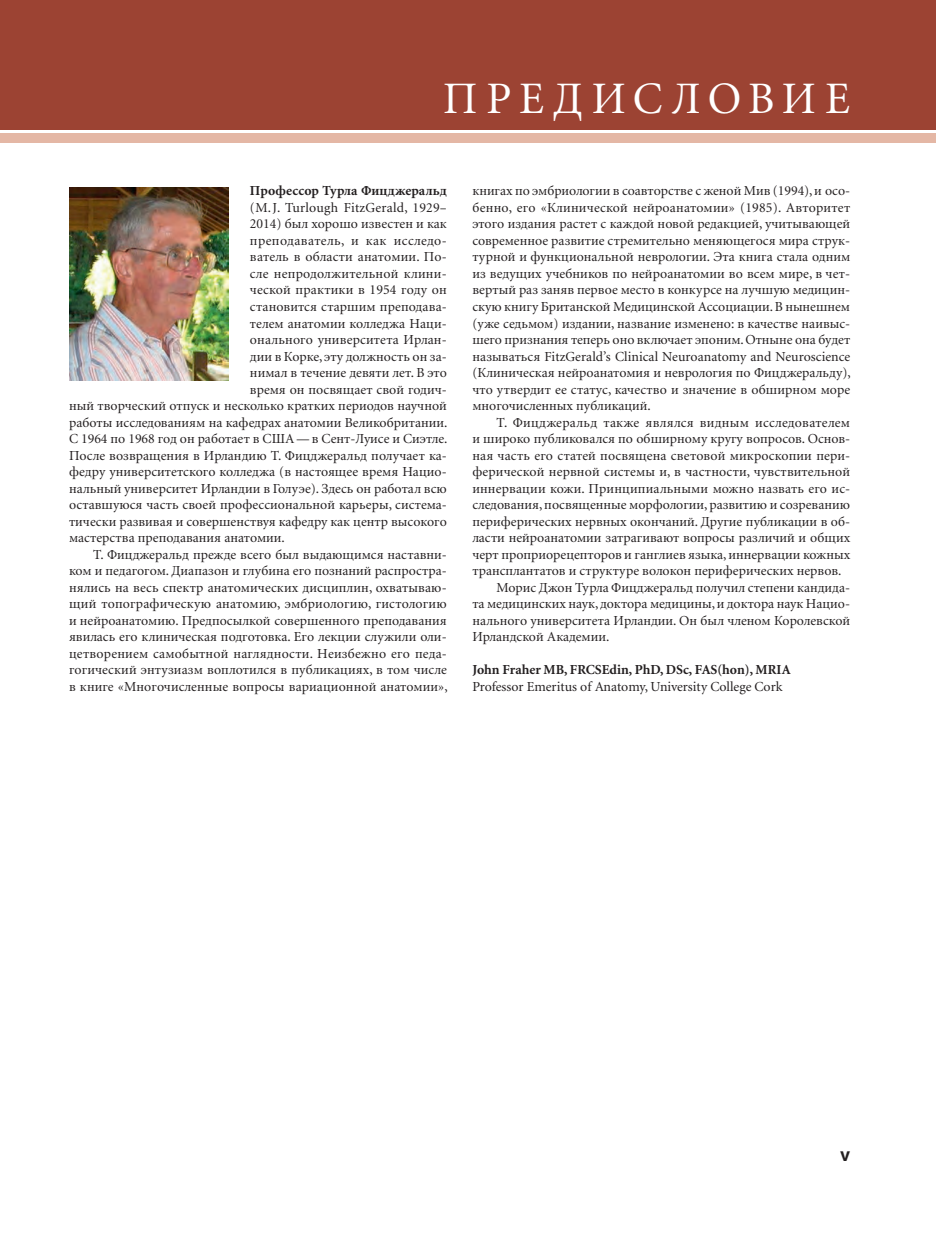
<style>
.page{position:relative;width:936px;height:1234px;background:#fff}
.page>*{position:absolute;margin:0;border:0;box-sizing:border-box;transform-origin:0 0}
.t1{font:45px "Minion Cyr";letter-spacing:.185em;color:#fff}
.t2{font:700 18px "Helios";color:#231f20}
.t3{font:13.8px/16.5px "Minion Cyr";color:#231f20;text-align:justify}
.t4{font:700 13.8px "Minion Cyr";color:#231f20}
.t5{font:13.8px "Minion Cyr";letter-spacing:.02em;color:#231f20}
.t6{font:13.8px "Minion Cyr";letter-spacing:.03em;color:#231f20}
</style>
<div class="page">
<div style="left:0;top:0;width:935px;height:129px;background:#9c4333"></div>
<div style="left:0;top:133px;width:935px;height:10px;background:#e4b7a5"></div>
<img style="left:69px;top:187px;width:160px;height:194px">
<h1 class="t1" style="left:443px;top:71px;width:408px">ПРЕДИСЛОВИЕ</h1>
<p class="t4" style="left:250px;top:183px;width:198px">Профессор Турла Фицджеральд</p>
<p class="t3" style="left:250px;top:199px;width:198px">(M.J. Turlough FitzGerald, 1929–</p>
<p class="t3" style="left:250px;top:215px;width:198px">2014) был хорошо известен и как</p>
<p class="t6" style="left:250px;top:232px;width:198px">преподаватель, и как исследо-</p>
<p class="t3" style="left:250px;top:248px;width:198px">ватель в области анатомии. По-</p>
<p class="t3" style="left:250px;top:265px;width:198px">сле непродолжительной клини-</p>
<p class="t3" style="left:250px;top:281px;width:198px">ческой практики в 1954 году он</p>
<p class="t3" style="left:250px;top:298px;width:198px">становится старшим преподава-</p>
<p class="t3" style="left:250px;top:314px;width:198px">телем анатомии колледжа Наци-</p>
<p class="t3" style="left:250px;top:331px;width:198px">онального университета Ирлан-</p>
<p class="t3" style="left:250px;top:347px;width:198px">дии в Корке, эту должность он за-</p>
<p class="t3" style="left:250px;top:364px;width:198px">нимал в течение девяти лет. В это</p>
<p class="t3" style="left:250px;top:380px;width:198px">время он посвящает свой годич-</p>
<p class="t3" style="left:69px;top:397px;width:379px">ный творческий отпуск и несколько кратких периодов научной</p>
<p class="t3" style="left:69px;top:413px;width:380px">работы исследованиям на кафедрах анатомии Великобритании.</p>
<p class="t3" style="left:69px;top:430px;width:380px">С 1964 по 1968 год он работает в США—в Сент-Луисе и Сиэтле.</p>
<p class="t3" style="left:69px;top:446px;width:379px">После возвращения в Ирландию Т. Фицджеральд получает ка-</p>
<p class="t3" style="left:69px;top:463px;width:379px">федру университетского колледжа (в настоящее время Нацио-</p>
<p class="t3" style="left:69px;top:479px;width:379px">нальный университет Ирландии в Голуэе). Здесь он работал всю</p>
<p class="t3" style="left:69px;top:496px;width:379px">оставшуюся часть своей профессиональной карьеры, система-</p>
<p class="t3" style="left:69px;top:512px;width:379px">тически развивая и совершенствуя кафедру как центр высокого</p>
<p class="t3" style="left:69px;top:529px;width:217px">мастерства преподавания анатомии.</p>
<p class="t3" style="left:93px;top:545px;width:355px">Т. Фицджеральд прежде всего был выдающимся наставни-</p>
<p class="t3" style="left:69px;top:562px;width:379px">ком и педагогом. Диапазон и глубина его познаний распростра-</p>
<p class="t3" style="left:69px;top:578px;width:379px">нялись на весь спектр анатомических дисциплин, охватываю-</p>
<p class="t3" style="left:69px;top:595px;width:379px">щий топографическую анатомию, эмбриологию, гистологию</p>
<p class="t3" style="left:69px;top:611px;width:379px">и нейроанатомию. Предпосылкой совершенного преподавания</p>
<p class="t3" style="left:69px;top:628px;width:379px">явилась его клиническая подготовка. Его лекции служили оли-</p>
<p class="t3" style="left:69px;top:644px;width:379px">цетворением самобытной наглядности. Неизбежно его педа-</p>
<p class="t3" style="left:69px;top:661px;width:379px">гогический энтузиазм воплотился в публикациях, в том числе</p>
<p class="t3" style="left:69px;top:677px;width:380px">в книге «Многочисленные вопросы вариационной анатомии»,</p>
<p class="t3" style="left:472px;top:182px;width:380px">книгах по эмбриологии в соавторстве с женой Мив (1994), и осо&shy;бенно, его «Клинической нейроанатомии» (1985). Авторитет этого издания растет с каждой новой редакцией, учитывающей современное развитие стремительно меняющегося мира струк&shy;турной и функциональной неврологии. Эта книга стала одним из ведущих учебников по нейроанатомии во всем мире, в чет&shy;вертый раз заняв первое место в конкурсе на лучшую медицин&shy;скую книгу Британской Медицинской Ассоциации. В нынешнем (уже седьмом) издании, название изменено: в качестве наивыс&shy;шего признания теперь оно включает эпоним. Отныне она будет называться FitzGerald’s Clinical Neuroanatomy and Neuroscience (Клиническая нейроанатомия и неврология по Фицджеральду), что утвердит ее статус, качество и значение в обширном море многочисленных публикаций.</p>
<p class="t5" style="left:496px;top:414px;width:355px">Т. Фицджеральд также являлся видным исследователем</p>
<p class="t3" style="left:472px;top:430px;width:379px">и широко публиковался по обширному кругу вопросов. Основ-</p>
<p class="t3" style="left:472px;top:446px;width:379px">ная часть его статей посвящена световой микроскопии пери-</p>
<p class="t3" style="left:472px;top:463px;width:379px">ферической нервной системы и, в частности, чувствительной</p>
<p class="t3" style="left:472px;top:479px;width:379px">иннервации кожи. Принципиальными можно назвать его ис-</p>
<p class="t3" style="left:472px;top:496px;width:379px">следования, посвященные морфологии, развитию и созреванию</p>
<p class="t3" style="left:472px;top:512px;width:379px">периферических нервных окончаний. Другие публикации в об-</p>
<p class="t3" style="left:472px;top:529px;width:379px">ласти нейроанатомии затрагивают вопросы различий и общих</p>
<p class="t3" style="left:472px;top:545px;width:379px">черт проприорецепторов и ганглиев языка, иннервации кожных</p>
<p class="t3" style="left:472px;top:562px;width:370px">трансплантатов и структуре волокон периферических нервов.</p>
<p class="t3" style="left:496px;top:578px;width:355px">Морис Джон Турла Фицджеральд получил степени кандида-</p>
<p class="t3" style="left:472px;top:595px;width:379px">та медицинских наук, доктора медицины, и доктора наук Нацио-</p>
<p class="t3" style="left:472px;top:611px;width:379px">нального университета Ирландии. Он был членом Королевской</p>
<p class="t3" style="left:472px;top:628px;width:138px">Ирландской Академии.</p>
<p class="t4" style="left:472px;top:661px;width:319px">John Fraher MB, FRCSEdin, PhD, DSc, FAS(hon), MRIA</p>
<p class="t3" style="left:472px;top:677px;width:312px">Professor Emeritus of Anatomy, University College Cork</p>
<h2 class="t2" style="left:840px;top:1143px;width:12px">v</h2>
</div>
